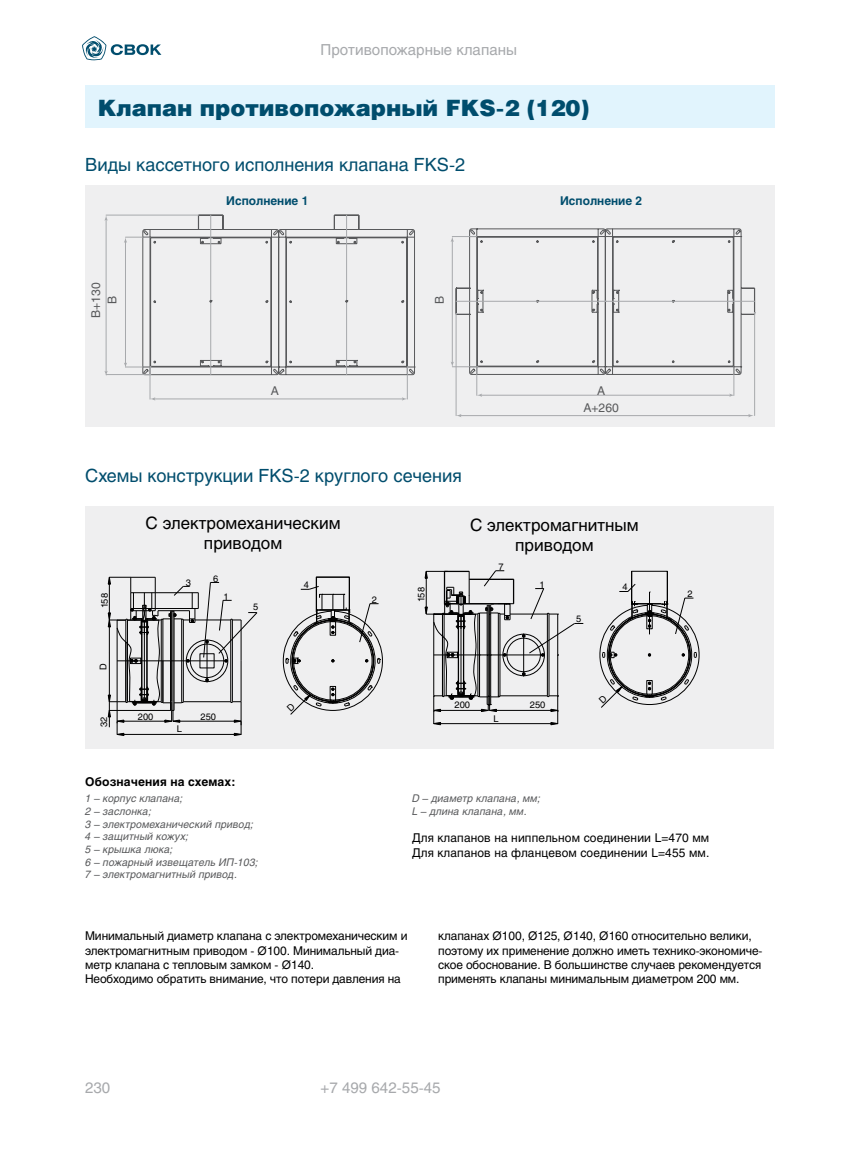
<style>
.page{position:relative;width:851px;height:1149px;background:#fff}
.page>*{position:absolute;margin:0;border:0;box-sizing:border-box;transform-origin:0 0}
.t1{font:22.5px "Helios Black C";color:#004d6d}
.t2{font:18px "Helios C";color:#004d6d}
.t3{font:16.95px/20.2px "Helios C";color:#000;text-align:center}
.t4{font:15px "Helios C";color:#a7a9ac}
.t5{font:12px/14.4px "Helios C";letter-spacing:-.01em;color:#000}
.t6{font:12px/14.4px "Helios C";letter-spacing:.01em;color:#000}
.t7{font:700 12px "Helios C";color:#004d6d}
.t8{font:700 12px "Helios C";letter-spacing:.01em;color:#000}
.t9{font:12px/17.4px "Helios C";color:#58595b;text-align:center}
.t10{font:italic 10.5px/12.6px "Helios C";letter-spacing:.01em;color:#58595b}
.t11{font:9.15px "Helios C";color:#000}
.s1{font-family:"Arial"}
</style>
<div class="page">
<svg style="left:82px;top:36px;width:79px;height:25px"></svg>
<div style="left:85px;top:506px;width:688px;height:242px;background:#efeff0"></div>
<div style="left:85px;top:85px;width:689px;height:43px;background:#e1f4fd"></div>
<div style="left:316px;top:576px;width:33px;height:36px;border:1px solid #000"></div>
<svg style="left:108px;top:576px;width:149px;height:159px"></svg>
<svg style="left:424px;top:570px;width:159px;height:156px"></svg>
<div style="left:85px;top:185px;width:689px;height:241px;background:#efeff0"></div>
<svg style="left:142px;top:215px;width:218px;height:160px"></svg>
<hr style="left:150px;top:367px;width:1px;height:32px;background:#a7a9ac">
<hr style="left:407px;top:367px;width:1px;height:32px;background:#a7a9ac">
<hr style="left:154px;top:398px;width:249px;height:1px;background:#a7a9ac">
<hr style="left:210px;top:215px;width:1px;height:159px;background:#a7a9ac">
<hr style="left:346px;top:215px;width:1px;height:159px;background:#a7a9ac">
<svg style="left:124px;top:236px;width:85px;height:132px"></svg>
<hr style="left:106px;top:219px;width:1px;height:153px;background:#a7a9ac">
<svg style="left:104px;top:370px;width:4px;height:6px"></svg>
<hr style="left:106px;top:215px;width:92px;height:1px;background:#a7a9ac">
<hr style="left:106px;top:374px;width:44px;height:1px;background:#a7a9ac">
<svg style="left:209px;top:228px;width:545px;height:147px"></svg>
<hr style="left:605px;top:301px;width:149px;height:1px;background:#a7a9ac">
<hr style="left:459px;top:415px;width:290px;height:1px;background:#a7a9ac">
<svg style="left:450px;top:236px;width:284px;height:161px"></svg>
<hr style="left:456px;top:313px;width:1px;height:102px;background:#a7a9ac">
<hr style="left:754px;top:312px;width:1px;height:103px;background:#a7a9ac">
<svg style="left:282px;top:585px;width:101px;height:129px"></svg>
<svg style="left:599px;top:570px;width:100px;height:138px"></svg>
<p class="t4" style="left:320px;top:41px;width:198px">Противопожарные клапаны</p>
<h1 class="t1" style="left:98px;top:93px;width:493px">Клапан противопожарный FKS-2 (120)</h1>
<h2 class="t2" style="left:85px;top:153px;width:381px">Виды кассетного исполнения клапана FKS-2</h2>
<p class="t7" style="left:226px;top:194px;width:84px">Исполнение 1</p>
<p class="t7" style="left:560px;top:194px;width:84px">Исполнение 2</p>
<p class="t9" style="left:87px;top:318px;width:37px;rotate:-90deg">B+130</p>
<p class="t9" style="left:103px;top:304px;width:10px;rotate:-90deg">B</p>
<p class="t9" style="left:431px;top:304px;width:10px;rotate:-90deg">B</p>
<p class="t9" style="left:271px;top:381px;width:10px">A</p>
<p class="t9" style="left:583px;top:381px;width:37px">A<br>A+260</p>
<h2 class="t2" style="left:85px;top:464px;width:378px">Схемы конструкции FKS-2 круглого сечения</h2>
<h3 class="t3" style="left:146px;top:512px;width:196px">С электромеханическим приводом</h3>
<h3 class="t3" style="left:470px;top:514px;width:170px">С электромагнитным приводом</h3>
<p class="t11" style="left:498px;top:561px;width:7px">7</p>
<p class="t11" style="left:213px;top:573px;width:7px">6</p>
<p class="t11" style="left:186px;top:576px;width:7px">3</p>
<p class="t11" style="left:539px;top:578px;width:7px">1</p>
<p class="t11" style="left:304px;top:579px;width:7px">4</p>
<p class="t11" style="left:622px;top:581px;width:7px">4</p>
<p class="t11" style="left:99px;top:608px;width:17px;rotate:-90deg">51 8</p>
<p class="t11" style="left:416px;top:602px;width:17px;rotate:-90deg">51 8</p>
<p class="t11" style="left:223px;top:591px;width:7px">1</p>
<p class="t11" style="left:687px;top:588px;width:7px">2</p>
<p class="t11" style="left:576px;top:613px;width:7px">5</p>
<p class="t11" style="left:371px;top:594px;width:7px">2</p>
<p class="t11" style="left:253px;top:601px;width:7px">5</p>
<p class="t11" style="left:98px;top:669px;width:8px;rotate:-90deg">D</p>
<p class="t11" style="left:98px;top:727px;width:12px;rotate:-90deg">32</p>
<p class="t11" style="left:138px;top:711px;width:17px">200</p>
<p class="t11" style="left:177px;top:723px;width:7px">L</p>
<p class="t11" style="left:200px;top:711px;width:17px">250</p>
<p class="t11" style="left:454px;top:699px;width:17px">200</p>
<p class="t11" style="left:529px;top:699px;width:17px">250</p>
<p class="t11" style="left:493px;top:712px;width:7px">L</p>
<p class="t8" style="left:85px;top:774px;width:152px">Обозначения на схемах:</p>
<p class="t10" style="left:85px;top:792px;width:174px">1 – корпус клапана;<br>2 – заслонка;<br>3 – электромеханический привод;<br>4 – защитный кожух;<br>5 – крышка люка;<br>6 – пожарный извещатель ИП-103;<br>7 – электромагнитный привод.</p>
<p class="t10" style="left:412px;top:792px;width:130px">D – диаметр клапана, мм;<br>L – длина клапана, мм.</p>
<p class="t6" style="left:412px;top:830px;width:299px">Для клапанов на ниппельном соединении L=470 мм<br>Для клапанов на фланцевом соединении L=455 мм.</p>
<p class="t5" style="left:85px;top:928px;width:324px">Минимальный диаметр клапана с электромеханическим и электромагнитным приводом - <span class="s1">Ø</span>100. Минимальный диа&shy;метр клапана с тепловым замком - <span class="s1">Ø</span>140.<br>Необходимо обратить внимание, что потери давления на</p>
<p class="t5" style="left:438px;top:928px;width:326px">клапанах <span class="s1">Ø</span>100, <span class="s1">Ø</span>125, <span class="s1">Ø</span>140, <span class="s1">Ø</span>160 относительно велики, поэтому их применение должно иметь технико-экономиче&shy;ское обоснование. В большинстве случаев рекомендуется применять клапаны минимальным диаметром 200 мм.</p>
<p class="t4" style="left:85px;top:1077px;width:27px">230</p>
<p class="t4" style="left:320px;top:1077px;width:122px">+7 499 642-55-45</p>
</div>
